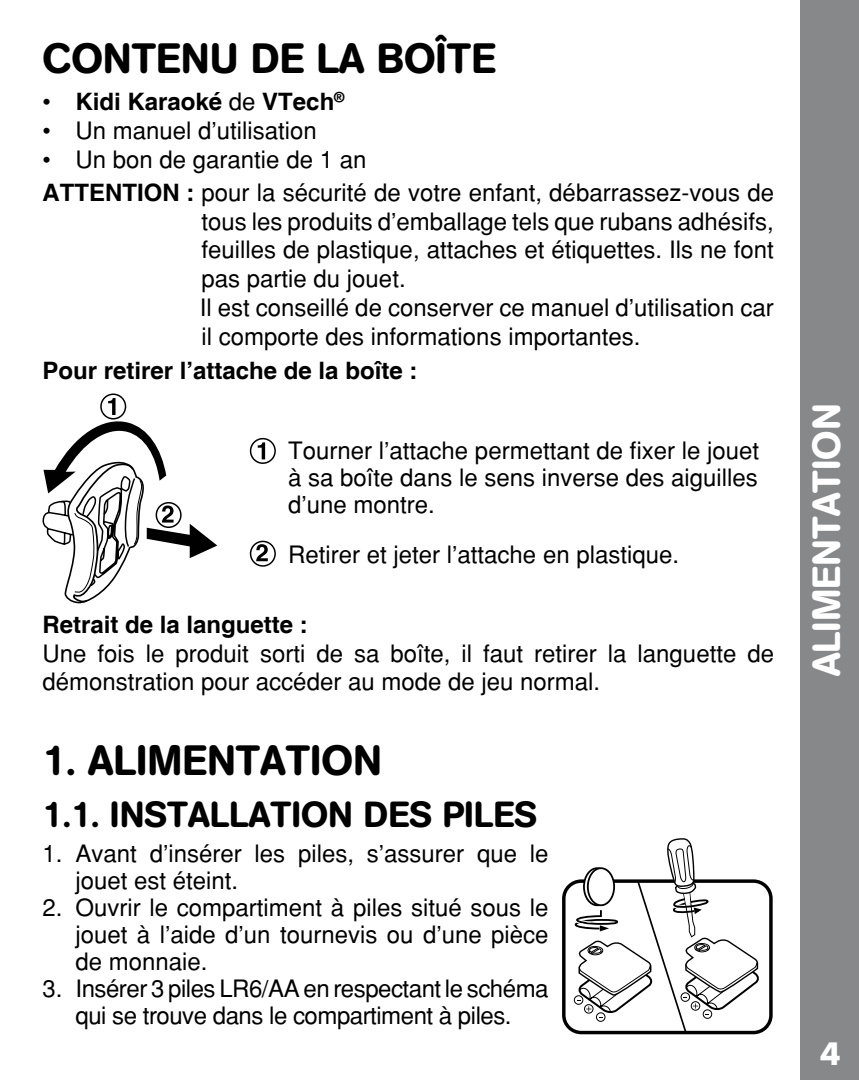
<style>
.page{position:relative;width:859px;height:1080px;background:#fff}
.page>*{position:absolute;margin:0;border:0;box-sizing:border-box;transform-origin:0 0}
.t1{font:500 42px "AG Book Rounded";color:#000}
.t2{font:500 39px "AG Book Rounded";color:#fff}
.t3{font:500 36px "AG Book Rounded";color:#000}
.t4{font:24px/28.8px "Helvetica";color:#000}
.t5{font:24px/27px "Helvetica";letter-spacing:-.02em;color:#000;text-align:center}
.t6{font:700 24px "Helvetica";color:#000}
.s1{font-weight:400}
.s2{font-weight:700}
</style>
<div class="page">
<div style="left:800px;top:0;width:59px;height:1080px;background:#878889"></div>
<div style="left:100px;top:394px;width:26px;height:26px;border:2px solid #000;border-radius:50%"></div>
<svg style="left:42px;top:398px;width:175px;height:206px"></svg>
<div style="left:156px;top:502px;width:26px;height:26px;border:2px solid #000;border-radius:50%"></div>
<div style="left:250px;top:438px;width:26px;height:26px;border:2px solid #000;border-radius:50%"></div>
<svg style="left:258px;top:442px;width:7px;height:17px"></svg>
<svg style="left:256px;top:544px;width:12px;height:17px"></svg>
<div style="left:250px;top:541px;width:26px;height:26px;border:2px solid #000;border-radius:50%"></div>
<div style="left:562px;top:879px;width:211px;height:155px;border:3px solid #000;border-radius:17px"></div>
<svg style="left:573px;top:838px;width:188px;height:196px"></svg>
<h1 class="t1" style="left:43px;top:34px;width:455px">CONTENU DE LA BOÎTE</h1>
<p class="t6" style="left:43px;top:87px;width:304px"><span class="s1">•</span> Kidi Karaoké <span class="s1">de</span> VTech<sup>®</sup></p>
<p class="t4" style="left:43px;top:116px;width:276px">• U n manuel d’utilisation</p>
<p class="t4" style="left:43px;top:143px;width:733px;line-height:33px">• U n bon de garantie de 1 an<br><span class="s2">ATTENTION :</span> pour la sécurité de votre enfant, débarrassez-vous de</p>
<p class="t4" style="left:200px;top:207px;width:576px">tous les produits d’emballage tels que rubans adhésifs, feuilles de plastique, attaches et étiquettes. Ils ne font pas partie du jouet.<br>Il est conseillé de conserver ce manuel d’utilisation car il comporte des informations importantes.</p>
<p class="t6" style="left:43px;top:356px;width:376px">Pour retirer l’attache de la boîte :</p>
<p class="t4" style="left:288px;top:437px;width:472px;line-height:27px;text-align:justify">Tourner l’attache permettant de fixer le jouet à sa boîte dans le sens inverse des aiguilles d’une montre.</p>
<p class="t4" style="left:288px;top:540px;width:392px">Retirer et jeter l’attache en plastique.</p>
<p class="t6" style="left:43px;top:610px;width:267px">Retrait de la languette :</p>
<p class="t4" style="left:43px;top:639px;width:733px">U ne fois le produit sorti de sa boîte, il faut retirer la languette de démonstration pour accéder au mode de jeu normal.</p>
<h1 class="t1" style="left:43px;top:736px;width:341px">1. ALIMENTATION</h1>
<h3 class="t3" style="left:43px;top:793px;width:496px">1.1. INSTALLATION DES PILES</h3>
<p class="t4" style="left:76px;top:840px;width:475px;line-height:27px;text-indent:-33px">1. Avant d’insérer les piles, s’assurer que le jouet est éteint.</p>
<p class="t4" style="left:76px;top:894px;width:474px;line-height:27px;text-align:justify;text-indent:-33px">2. Ouvrir le compartiment à piles situé sous le jouet à l’aide d’un tournevis ou d’une pièce de monnaie.</p>
<p class="t5" style="left:43px;top:975px;width:507px">3. Insérer 3 piles LR6/AA en respectant le schéma qui se trouve dans le compartiment à piles.</p>
<h2 class="t2" style="left:804px;top:676px;width:275px;rotate:-90deg">ALIMENTATION</h2>
</div>
